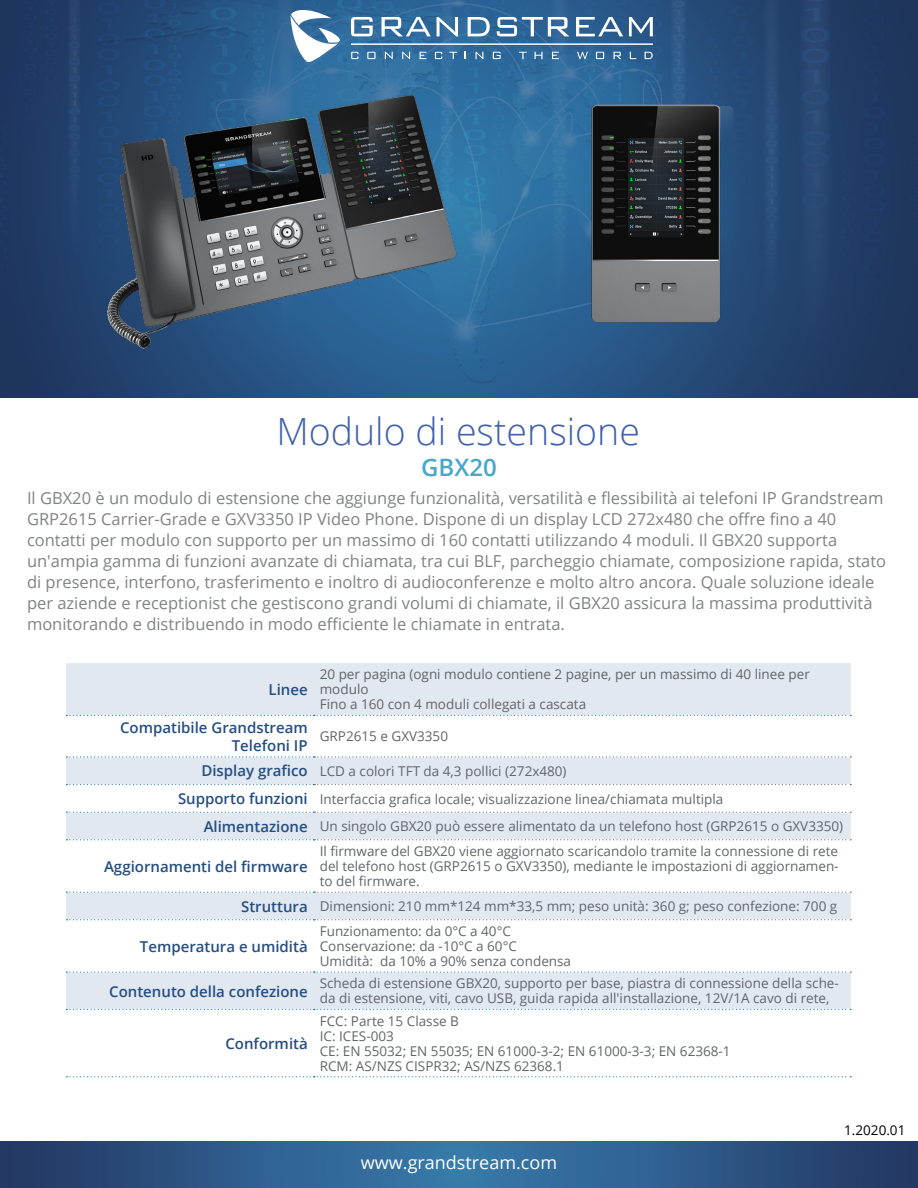
<style>
.page{position:relative;width:918px;height:1188px;background:#fff}
.page>*{position:absolute;margin:0;border:0;box-sizing:border-box;transform-origin:0 0}
.t1{font:300 37.5px "Open Sans";color:#4160ac}
.t2{font:600 24px "Open Sans";color:#46a8ca}
.t3{font:18px "Open Sans";color:#fff}
.t4{font:16.5px/21px "Open Sans";color:#808285}
.t5{font:600 15px/18px "Open Sans";color:#254e82;text-align:right}
.t6{font:13.5px/15px "Open Sans";color:#62656a}
.t7{font:13.5px/15px "Open Sans";color:#636466}
.t8{font:13.5px "Open Sans";color:#000}
.s1{font-weight:600;font-size:15px;color:#254e82}
</style>
<div class="page">
<img style="left:0;top:0;width:918px;height:397px">
<svg style="left:291px;top:10px;width:49px;height:52px"></svg>
<svg style="left:351px;top:17px;width:22px;height:19px"></svg>
<svg style="left:382px;top:17px;width:49px;height:19px"></svg>
<svg style="left:437px;top:17px;width:21px;height:19px"></svg>
<svg style="left:468px;top:17px;width:22px;height:19px"></svg>
<svg style="left:497px;top:17px;width:72px;height:19px"></svg>
<svg style="left:576px;top:17px;width:47px;height:19px"></svg>
<svg style="left:629px;top:17px;width:24px;height:19px"></svg>
<svg style="left:351px;top:52px;width:7px;height:7px"></svg>
<svg style="left:367px;top:52px;width:9px;height:7px"></svg>
<svg style="left:385px;top:52px;width:8px;height:7px"></svg>
<svg style="left:402px;top:52px;width:8px;height:7px"></svg>
<svg style="left:420px;top:52px;width:6px;height:7px"></svg>
<svg style="left:435px;top:52px;width:7px;height:7px"></svg>
<svg style="left:449px;top:52px;width:8px;height:7px"></svg>
<svg style="left:476px;top:52px;width:7px;height:7px"></svg>
<svg style="left:493px;top:52px;width:8px;height:7px"></svg>
<svg style="left:519px;top:52px;width:8px;height:7px"></svg>
<svg style="left:535px;top:52px;width:8px;height:7px"></svg>
<svg style="left:552px;top:52px;width:7px;height:7px"></svg>
<svg style="left:645px;top:52px;width:8px;height:7px"></svg>
<svg style="left:596px;top:52px;width:8px;height:7px"></svg>
<svg style="left:614px;top:52px;width:7px;height:7px"></svg>
<svg style="left:630px;top:52px;width:6px;height:7px"></svg>
<svg style="left:577px;top:52px;width:11px;height:7px"></svg>
<hr style="left:351px;top:44px;width:302px;height:1px;background:#fff">
<svg style="left:0;top:1142px;width:918px;height:46px"></svg>
<img style="left:84px;top:77px;width:366px;height:288px">
<img style="left:450px;top:71px;width:383px;height:295px">
<svg style="left:66px;top:663px;width:785px;height:346px"></svg>
<svg style="left:66px;top:715px;width:785px;height:1px"></svg>
<svg style="left:66px;top:972px;width:785px;height:1px"></svg>
<svg style="left:66px;top:1009px;width:785px;height:1px"></svg>
<svg style="left:66px;top:1076px;width:785px;height:1px"></svg>
<svg style="left:66px;top:756px;width:785px;height:1px"></svg>
<svg style="left:66px;top:784px;width:785px;height:1px"></svg>
<svg style="left:66px;top:812px;width:785px;height:1px"></svg>
<svg style="left:66px;top:839px;width:785px;height:1px"></svg>
<svg style="left:66px;top:892px;width:785px;height:1px"></svg>
<svg style="left:66px;top:919px;width:785px;height:1px"></svg>
<h1 class="t1" style="left:277px;top:406px;width:365px">Modulo di estensione</h1>
<h2 class="t2" style="left:421px;top:451px;width:77px">GBX20</h2>
<p class="t4" style="left:27px;top:487px;width:861px">Il GBX20 è un modulo di estensione che aggiunge funzionalità, versatilità e flessibilità ai telefoni IP Grandstream GRP2615 Carrier-Grade e GXV3350 IP Video Phone. Dispone di un display LCD 272x480 che offre fino a 40 contatti per modulo con supporto per un massimo di 160 contatti utilizzando 4 moduli. Il GBX20 supporta un'ampia gamma di funzioni avanzate di chiamata, tra cui BLF, parcheggio chiamate, composizione rapida, stato di presence, interfono, trasferimento e inoltro di audioconferenze e molto altro ancora. Quale soluzione ideale per aziende e receptionist che gestiscono grandi volumi di chiamate, il GBX20 assicura la massima produttività monitorando e distribuendo in modo efficiente le chiamate in entrata.</p>
<p class="t5" style="left:269px;top:680px;width:41px">Linee</p>
<p class="t7" style="left:320px;top:667px;width:492px">20 per pagina (ogni modulo contiene 2 pagine, per un massimo di 40 linee per modulo<br>Fino a 160 con 4 moduli collegati a cascata</p>
<p class="t5" style="left:120px;top:718px;width:189px">Compatibile Grandstream<br>Telefoni IP</p>
<p class="t7" style="left:320px;top:729px;width:130px">GRP2615 e GXV3350</p>
<p class="t6" style="left:201px;top:763px;width:367px"><span class="s1">Display grafico</span> LCD a colori TFT da 4,3 pollici (272x480)</p>
<p class="t6" style="left:178px;top:791px;width:547px"><span class="s1">Supporto funzioni</span> Interfaccia grafica locale; visualizzazione linea/chiamata multipla</p>
<p class="t6" style="left:204px;top:818px;width:641px"><span class="s1">Alimentazione</span> Un singolo GBX20 può essere alimentato da un telefono host (GRP2615 o GXV3350)</p>
<p class="t5" style="left:104px;top:857px;width:205px">Aggiornamenti del firmware</p>
<p class="t6" style="left:320px;top:843px;width:520px;text-align:justify">Il firmware del GBX20 viene aggiornato scaricandolo tramite la connessione di rete del telefono host (GRP2615 o GXV3350), mediante le impostazioni di aggiornamen&shy;to del firmware.</p>
<p class="t6" style="left:241px;top:898px;width:598px"><span class="s1">Struttura</span> Dimensioni: 210 mm*124 mm*33,5 mm; peso unità: 360 g; peso confezione: 700 g</p>
<p class="t5" style="left:140px;top:937px;width:169px">Temperatura e umidità</p>
<p class="t6" style="left:320px;top:923px;width:253px">Funzionamento: da 0°C a 40°C<br>Conservazione: da -10°C a 60°C<br>Umidità: da 10% a 90% senza condensa</p>
<p class="t5" style="left:109px;top:982px;width:200px">Contenuto della confezione</p>
<p class="t6" style="left:320px;top:976px;width:521px">Scheda di estensione GBX20, supporto per base, piastra di connessione della sche&shy;da di estensione, viti, cavo USB, guida rapida all'installazione, 12V/1A cavo di rete,</p>
<p class="t5" style="left:225px;top:1034px;width:84px">Conformità</p>
<p class="t6" style="left:320px;top:1013px;width:412px">FCC: Parte 15 Classe B<br>IC: ICES-003<br>CE: EN 55032; EN 55035; EN 61000-3-2; EN 61000-3-3; EN 62368-1<br>RCM: AS/NZS CISPR32; AS/NZS 62368.1</p>
<h3 class="t3" style="left:361px;top:1151px;width:198px">www.grandstream.com</h3>
<p class="t8" style="left:844px;top:1121px;width:63px">1.2020.01</p>
</div>
